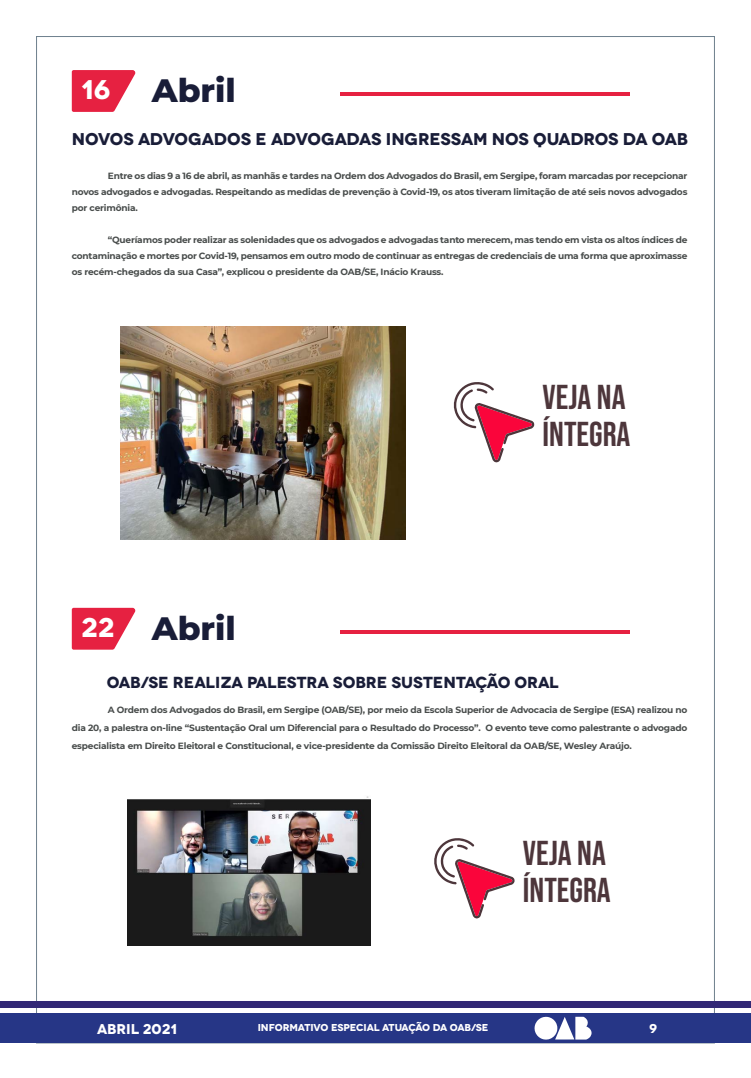
<style>
.page{position:relative;width:751px;height:1078px;background:#fff}
.page>*{position:absolute;margin:0;border:0;box-sizing:border-box;transform-origin:0 0}
.t1{font:34.5px/37.2px "Bebas Neue";color:#4d363b}
.t2{font:800 33px "Montserrat";color:#191d38}
.t3{font:700 27px "Novecentowide";color:#fff}
.t4{font:700 17px "Novecentowide";letter-spacing:-.02em;color:#191d38}
.t5{font:700 16px "Novecentowide";color:#191d38}
.t6{font:700 14.2px "Novecentowide";color:#fff}
.t7{font:700 12.7px "Novecentowide";color:#fff}
.t8{font:700 10px "Novecentowide";letter-spacing:-.02em;color:#fff}
.t9{font:700 9px/16px "Montserrat";letter-spacing:-.02em;color:#484c4b;text-align:justify}
.s1{font-family:"Novecentowide";font-weight:700;font-size:27px;color:#fff}
</style>
<div class="page">
<div style="left:0;top:1012px;width:750px;height:30px;background:#263686"></div>
<div style="left:0;top:1000px;width:750px;height:6px;background:#322875"></div>
<svg style="left:534px;top:1016px;width:57px;height:23px"></svg>
<svg style="left:72px;top:70px;width:63px;height:42px;background:#e9435e"></svg>
<hr style="left:340px;top:92px;width:289px;height:4px;background:#e62141">
<img style="left:120px;top:326px;width:285px;height:213px">
<svg style="left:72px;top:607px;width:63px;height:42px;background:#ea4560"></svg>
<hr style="left:340px;top:630px;width:289px;height:3px;background:#e62141">
<img style="left:127px;top:796px;width:243px;height:148px">
<svg style="left:453px;top:382px;width:81px;height:80px"></svg>
<svg style="left:434px;top:838px;width:80px;height:80px"></svg>
<h3 class="t3" style="left:81px;top:73px;width:31px">16</h3>
<h2 class="t2" style="left:152px;top:66px;width:86px">Abril</h2>
<h3 class="t4" style="left:72px;top:129px;width:617px">NOVOS ADVOGADOS E ADVOGADAS INGRESSAM NOS QUADROS DA OAB</h3>
<p class="t9" style="left:72px;top:168px;width:616px;text-indent:36px">Entre os dias 9 a 16 de abril, as manhãs e tardes na Ordem dos Advogados do Brasil, em Sergipe, foram marcadas por recepcionar novos advogados e advogadas. Respeitando as medidas de prevenção à Covid-19, os atos tiveram limitação de até seis novos advogados por cerimônia.</p>
<p class="t9" style="left:72px;top:232px;width:616px;text-indent:36px">“Queríamos poder realizar as solenidades que os advogados e advogadas tanto merecem, mas tendo em vista os altos índices de contaminação e mortes por Covid-19, pensamos em outro modo de continuar as entregas de credenciais de uma forma que aproximasse os recém-chegados da sua Casa”, explicou o presidente da OAB/SE, Inácio Krauss.</p>
<h2 class="t2" style="left:81px;top:603px;width:156px"><span class="s1">22</span> Abril</h2>
<h1 class="t1" style="left:542px;top:378px;width:89px">VEJA NA<br>ÍNTEGRA</h1>
<h3 class="t5" style="left:107px;top:672px;width:453px">OAB/SE REALIZA PALESTRA SOBRE SUSTENTAÇÃO ORAL</h3>
<p class="t9" style="left:72px;top:700px;width:616px;line-height:18px;text-indent:36px">A Ordem dos Advogados do Brasil, em Sergipe (OAB/SE), por meio da Escola Superior de Advocacia de Sergipe (ESA) realizou no dia 20, a palestra on-line “Sustentação Oral um Diferencial para o Resultado do Processo”. O evento teve como palestrante o advogado especialista em Direito Eleitoral e Constitucional, e vice-presidente da Comissão Direito Eleitoral da OAB/SE, Wesley Araújo.</p>
<h1 class="t1" style="left:522px;top:833px;width:89px">VEJA NA<br>ÍNTEGRA</h1>
<h3 class="t6" style="left:97px;top:1019px;width:81px">ABRIL 2021</h3>
<p class="t8" style="left:257px;top:1021px;width:232px">INFORMATIVO ESPECIAL ATUAÇÃO DA OAB/SE</p>
<h3 class="t7" style="left:649px;top:1019px;width:9px">9</h3>
</div>
